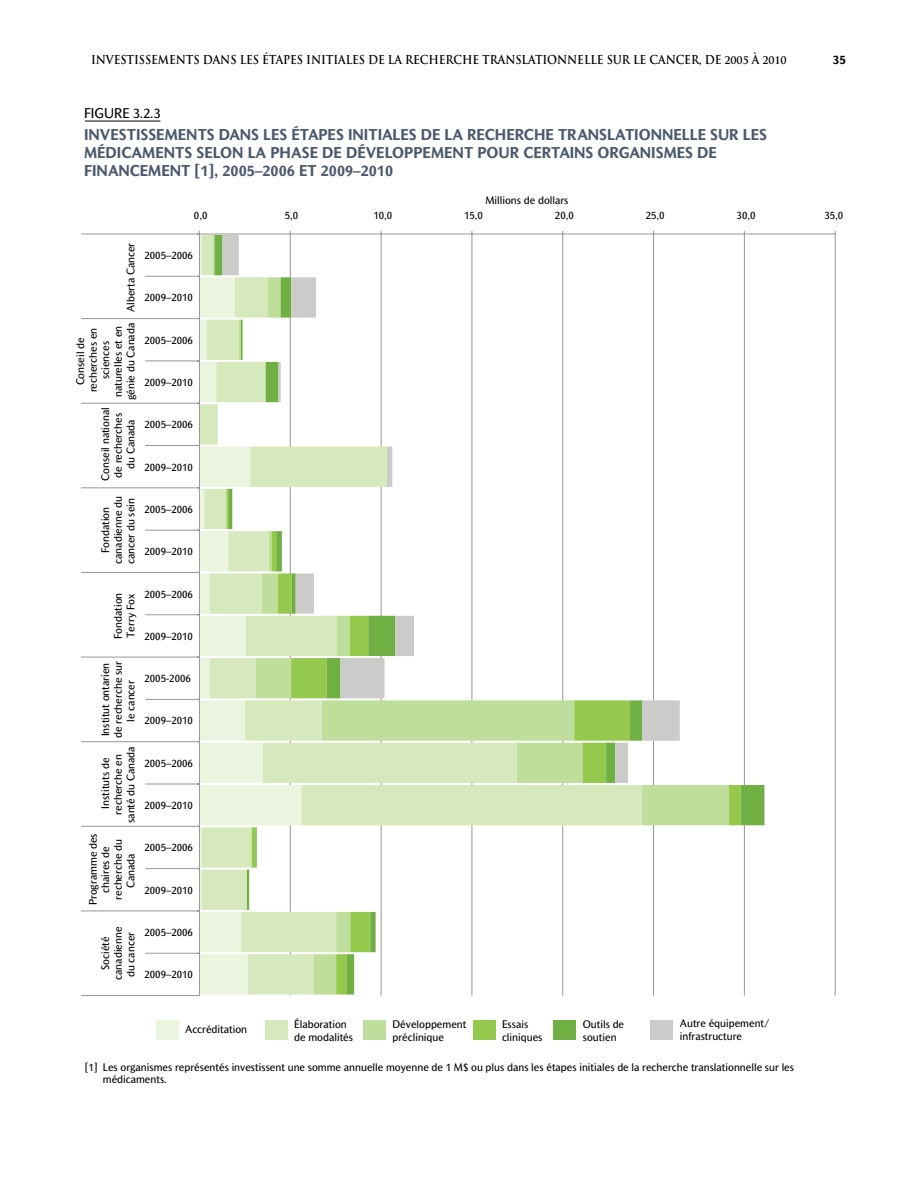
<style>
.page{position:relative;width:918px;height:1188px;background:#fff}
.page>*{position:absolute;margin:0;border:0;box-sizing:border-box;transform-origin:0 0}
.t1{font:700 15px/18px "Mahsuri Sans";color:#4a596e}
.t2{font:13.5px "Mahsuri Sans";color:#000}
.t3{font:700 12px "Trajan Pro";letter-spacing:-.01em;color:#000;scale:.9 1}
.t4{font:700 12px "Mahsuri Sans";color:#000}
.t5{font:10.5px/12.6px "Mahsuri Sans";color:#000;text-align:center}
</style>
<div class="page">
<hr style="left:290px;top:234px;width:1px;height:762px;background:#989797">
<hr style="left:381px;top:234px;width:1px;height:762px;background:#989797">
<hr style="left:472px;top:234px;width:1px;height:762px;background:#989797">
<hr style="left:562px;top:234px;width:1px;height:762px;background:#989797">
<hr style="left:653px;top:234px;width:1px;height:762px;background:#989797">
<hr style="left:744px;top:234px;width:1px;height:762px;background:#989797">
<hr style="left:835px;top:234px;width:1px;height:762px;background:#989797">
<svg style="left:200px;top:235px;width:13px;height:760px;background:#e6f1d6"></svg>
<svg style="left:223px;top:235px;width:542px;height:760px"></svg>
<hr style="left:199px;top:234px;width:636px;height:1px;background:#989797">
<hr style="left:199px;top:234px;width:1px;height:762px;background:#989797">
<hr style="left:145px;top:234px;width:54px;height:1px;background:#989797">
<hr style="left:145px;top:276px;width:54px;height:1px;background:#989797">
<hr style="left:145px;top:318px;width:54px;height:1px;background:#989797">
<hr style="left:145px;top:361px;width:54px;height:1px;background:#989797">
<hr style="left:145px;top:403px;width:54px;height:1px;background:#989797">
<hr style="left:145px;top:445px;width:54px;height:1px;background:#989797">
<hr style="left:145px;top:487px;width:54px;height:1px;background:#989797">
<hr style="left:145px;top:530px;width:54px;height:1px;background:#989797">
<hr style="left:145px;top:572px;width:54px;height:1px;background:#989797">
<hr style="left:145px;top:614px;width:54px;height:1px;background:#989797">
<hr style="left:145px;top:657px;width:54px;height:1px;background:#989797">
<hr style="left:145px;top:699px;width:54px;height:1px;background:#989797">
<hr style="left:145px;top:741px;width:54px;height:1px;background:#989797">
<hr style="left:145px;top:784px;width:54px;height:1px;background:#989797">
<hr style="left:145px;top:826px;width:54px;height:1px;background:#989797">
<hr style="left:145px;top:868px;width:54px;height:1px;background:#989797">
<hr style="left:145px;top:911px;width:54px;height:1px;background:#989797">
<hr style="left:145px;top:953px;width:54px;height:1px;background:#989797">
<hr style="left:145px;top:995px;width:54px;height:1px;background:#989797">
<hr style="left:81px;top:234px;width:64px;height:1px;background:#989797">
<hr style="left:81px;top:318px;width:64px;height:1px;background:#989797">
<hr style="left:81px;top:403px;width:64px;height:1px;background:#989797">
<hr style="left:81px;top:487px;width:64px;height:1px;background:#989797">
<hr style="left:81px;top:572px;width:64px;height:1px;background:#989797">
<hr style="left:81px;top:657px;width:64px;height:1px;background:#989797">
<hr style="left:81px;top:741px;width:64px;height:1px;background:#989797">
<hr style="left:81px;top:826px;width:64px;height:1px;background:#989797">
<hr style="left:81px;top:911px;width:64px;height:1px;background:#989797">
<hr style="left:81px;top:995px;width:64px;height:1px;background:#989797">
<hr style="left:85px;top:121px;width:75px;height:1px;background:#000">
<div style="left:156px;top:1020px;width:23px;height:20px;background:#ebf4df"></div>
<div style="left:265px;top:1020px;width:23px;height:20px;background:#d6e9bd"></div>
<div style="left:363px;top:1020px;width:23px;height:20px;background:#bfdd9b"></div>
<div style="left:473px;top:1020px;width:23px;height:20px;background:#94c94e"></div>
<div style="left:553px;top:1020px;width:23px;height:20px;background:#6faf43"></div>
<div style="left:650px;top:1020px;width:23px;height:20px;background:#cbcbca"></div>
<p class="t3" style="left:91px;top:52px;width:775px">INVESTISS EMENTS DANS LES ÉTAPES INITIALES DE LA RECHERCHE TRANS LATIONNELLE SUR LE CANCER, DE 2005 À 2010</p>
<p class="t4" style="left:833px;top:52px;width:15px">35</p>
<p class="t2" style="left:84px;top:105px;width:78px">FIGURE 3.2.3</p>
<p class="t1" style="left:84px;top:126px;width:685px">INVESTISSEMENTS DANS LES ÉTAPES INITIALES DE LA RECHERCHE TRANSLATIONNELLE SUR LES<br>MÉDICAMENTS SELON LA PHASE DE DÉVELOPPEMENT POUR CERTAINS ORGANISMES DE<br>FINANCEMENT [1], 2005–2006 ET 2009–2010</p>
<p class="t5" style="left:485px;top:194px;width:85px">Millions de dollars</p>
<p class="t5" style="left:194px;top:209px;width:15px">0,0</p>
<p class="t5" style="left:285px;top:209px;width:15px">5,0</p>
<p class="t5" style="left:373px;top:209px;width:20px">10,0</p>
<p class="t5" style="left:464px;top:209px;width:20px">15,0</p>
<p class="t5" style="left:555px;top:209px;width:20px">20,0</p>
<p class="t5" style="left:646px;top:209px;width:20px">25,0</p>
<p class="t5" style="left:737px;top:209px;width:20px">30,0</p>
<p class="t5" style="left:824px;top:209px;width:20px">35,0</p>
<p class="t5" style="left:124px;top:312px;width:71px;rotate:-90deg">Alberta Cancer</p>
<p class="t5" style="left:74px;top:400px;width:79px;rotate:-90deg">Conseil de recherches en sciences naturelles et en génie du Canada</p>
<p class="t5" style="left:99px;top:481px;width:75px;rotate:-90deg">Conseil national de recherches du Canada</p>
<p class="t5" style="left:99px;top:564px;width:70px;rotate:-90deg">Fondation canadienne du cancer du sein</p>
<p class="t5" style="left:112px;top:639px;width:48px;text-align:left;rotate:-90deg">Fondation<br>Terry Fox</p>
<p class="t5" style="left:99px;top:738px;width:79px;rotate:-90deg">Institut ontarien de recherche sur le cancer</p>
<p class="t5" style="left:99px;top:823px;width:78px;rotate:-90deg">Instituts de recherche en santé du Canada</p>
<p class="t5" style="left:87px;top:905px;width:74px;rotate:-90deg">Programme des chaires de recherche du<br>Canada</p>
<p class="t5" style="left:99px;top:980px;width:55px;rotate:-90deg">Société canadienne du cancer</p>
<p class="t5" style="left:144px;top:249px;width:50px">2005–2006</p>
<p class="t5" style="left:144px;top:291px;width:50px">2009–2010</p>
<p class="t5" style="left:144px;top:334px;width:50px">2005–2006</p>
<p class="t5" style="left:144px;top:376px;width:50px">2009–2010</p>
<p class="t5" style="left:144px;top:418px;width:50px">2005–2006</p>
<p class="t5" style="left:144px;top:461px;width:50px">2009–2010</p>
<p class="t5" style="left:144px;top:503px;width:50px">2005–2006</p>
<p class="t5" style="left:144px;top:545px;width:50px">2009–2010</p>
<p class="t5" style="left:144px;top:587px;width:50px">2005–2006</p>
<p class="t5" style="left:144px;top:630px;width:50px">2009–2010</p>
<p class="t5" style="left:144px;top:672px;width:48px">2005-2006</p>
<p class="t5" style="left:144px;top:714px;width:50px">2009–2010</p>
<p class="t5" style="left:144px;top:757px;width:50px">2005–2006</p>
<p class="t5" style="left:144px;top:799px;width:50px">2009–2010</p>
<p class="t5" style="left:144px;top:841px;width:50px">2005–2006</p>
<p class="t5" style="left:144px;top:884px;width:50px">2009–2010</p>
<p class="t5" style="left:144px;top:926px;width:50px">2005–2006</p>
<p class="t5" style="left:144px;top:968px;width:50px">2009–2010</p>
<p class="t5" style="left:185px;top:1023px;width:64px">Accréditation</p>
<p class="t5" style="left:294px;top:1018px;width:60px;text-align:left">Élaboration de modalités</p>
<p class="t5" style="left:393px;top:1018px;width:75px;text-align:left">Développement préclinique</p>
<p class="t5" style="left:502px;top:1018px;width:42px;text-align:left">Essais cliniques</p>
<p class="t5" style="left:583px;top:1018px;width:43px;text-align:left">Outils de soutien</p>
<p class="t5" style="left:680px;top:1017px;width:91px;text-align:left">Autre équipement/ infrastructure</p>
<p class="t5" style="left:103px;top:1061px;width:693px;text-align:left;text-indent:-18px">[1] Les organismes représentés investissent une somme annuelle moyenne de 1 M$ ou plus dans les étapes initiales de la recherche translationnelle sur les médicaments.</p>
</div>
